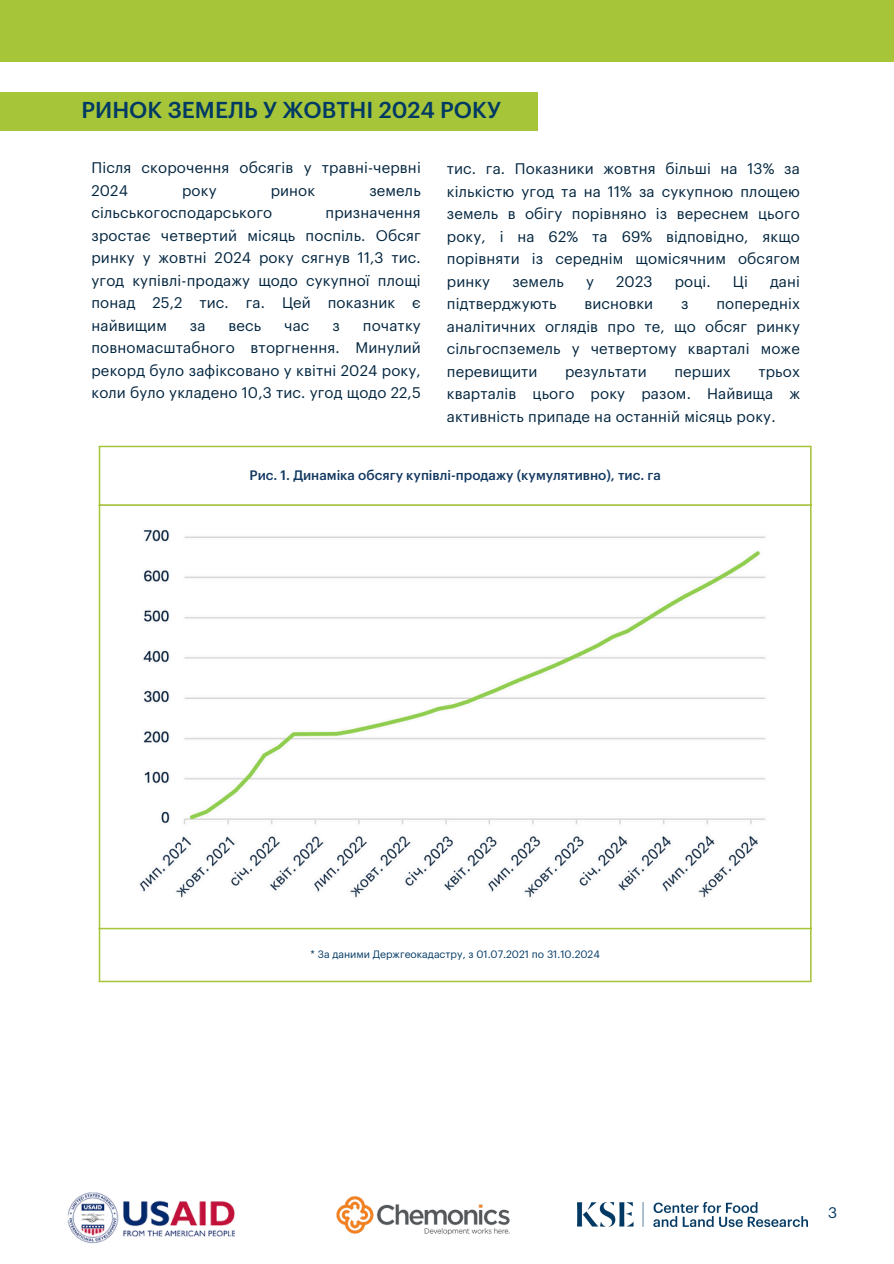
<style>
.page{position:relative;width:894px;height:1264px;background:#fff}
.page>*{position:absolute;margin:0;border:0;box-sizing:border-box;transform-origin:0 0}
.t1{font:500 22.5px "Graphik LC";color:#003964}
.t2{font:15px/22.5px "Graphik LC";letter-spacing:.01em;color:#00243e;text-align:justify}
.t3{font:15px "Graphik LC";color:#003964}
.t4{font:500 13.5px "Graphik LC";color:#133962}
.t5{font:10.5px "Graphik LC";color:#003964}
</style>
<div class="page">
<img style="left:67px;top:1192px;width:168px;height:52px">
<img style="left:336px;top:1196px;width:174px;height:39px">
<div style="left:0;top:0;width:893px;height:62px;background:#a7c539"></div>
<div style="left:0;top:92px;width:537px;height:38px;background:#a7c539"></div>
<img style="left:577px;top:1202px;width:229px;height:24px">
<hr style="left:99px;top:447px;width:1px;height:533px;background:#a7c539">
<hr style="left:809px;top:447px;width:2px;height:533px;background:#a7c539">
<hr style="left:99px;top:446px;width:712px;height:1px;background:#a7c539">
<hr style="left:99px;top:504px;width:712px;height:2px;background:#a7c539">
<hr style="left:99px;top:927px;width:712px;height:2px;background:#a7c539">
<hr style="left:99px;top:980px;width:712px;height:2px;background:#a7c539">
<img style="left:139px;top:529px;width:626px;height:369px">
<p class="t1" style="left:81px;top:100px;width:421px">РИНОК ЗЕМЕЛЬ У ЖОВТНІ 2024 РОКУ</p>
<p class="t2" style="left:91px;top:157px;width:331px">Після скорочення обсягів у травні-червні<br>2024</p>
<p class="t2" style="left:182px;top:180px;width:36px">року</p>
<p class="t2" style="left:270px;top:180px;width:46px">ринок</p>
<p class="t2" style="left:369px;top:180px;width:53px">земель</p>
<p class="t2" style="left:91px;top:202px;width:182px">сільськогосподарського</p>
<p class="t2" style="left:91px;top:202px;width:331px;text-indent:234px">призначення зростає четвертий місяць поспіль. Обсяг ринку у жовтні 2024 року сягнув 11,3 тис. угод купівлі-продажу щодо сукупної площі понад 25,2 тис. га. Цей показник є найвищим</p>
<p class="t2" style="left:91px;top:315px;width:331px;text-indent:271px">початку повномасштабного вторгнення. Минулий рекорд було зафіксовано у квітні 2024 року, коли було укладено 10,3 тис. угод щодо 22,5</p>
<p class="t2" style="left:190px;top:315px;width:17px">за</p>
<p class="t2" style="left:228px;top:315px;width:34px">весь</p>
<p class="t2" style="left:284px;top:315px;width:27px">час</p>
<p class="t2" style="left:332px;top:315px;width:9px">з</p>
<p class="t2" style="left:446px;top:158px;width:354px">тис. га. Показники жовтня більші на 13% за кількістю угод та на 11% за сукупною площею земель в обігу порівняно із вереснем цього року, і на 62% та 69% відповідно, якщо порівняти із середнім щомісячним обсягом ринку</p>
<p class="t2" style="left:512px;top:271px;width:53px">земель</p>
<p class="t2" style="left:586px;top:271px;width:9px">у</p>
<p class="t2" style="left:616px;top:271px;width:38px">2023</p>
<p class="t2" style="left:674px;top:271px;width:38px">році.</p>
<p class="t2" style="left:732px;top:271px;width:16px">Ці</p>
<p class="t2" style="left:769px;top:271px;width:31px">дані</p>
<p class="t2" style="left:446px;top:293px;width:111px">підтверджують</p>
<p class="t2" style="left:584px;top:293px;width:70px">висновки</p>
<p class="t2" style="left:680px;top:293px;width:9px">з</p>
<p class="t2" style="left:446px;top:293px;width:354px;text-indent:269px">попередніх аналітичних оглядів про те, що обсяг ринку сільгоспземель у четвертому кварталі може перевищити</p>
<p class="t2" style="left:446px;top:361px;width:354px;text-indent:311px">трьох кварталів цього року разом. Найвища ж активність припаде на останній місяць року.</p>
<p class="t2" style="left:565px;top:361px;width:83px">результати</p>
<p class="t2" style="left:674px;top:361px;width:58px">перших</p>
<p class="t4" style="left:249px;top:469px;width:413px">Рис. 1. Динаміка обсягу купівлі-продажу (кумулятивно), тис. га</p>
<p class="t5" style="left:310px;top:949px;width:290px">* За даними Держгеокадастру, з 01.07.2021 по 31.10.2024</p>
<p class="t3" style="left:828px;top:1205px;width:11px">3</p>
</div>
